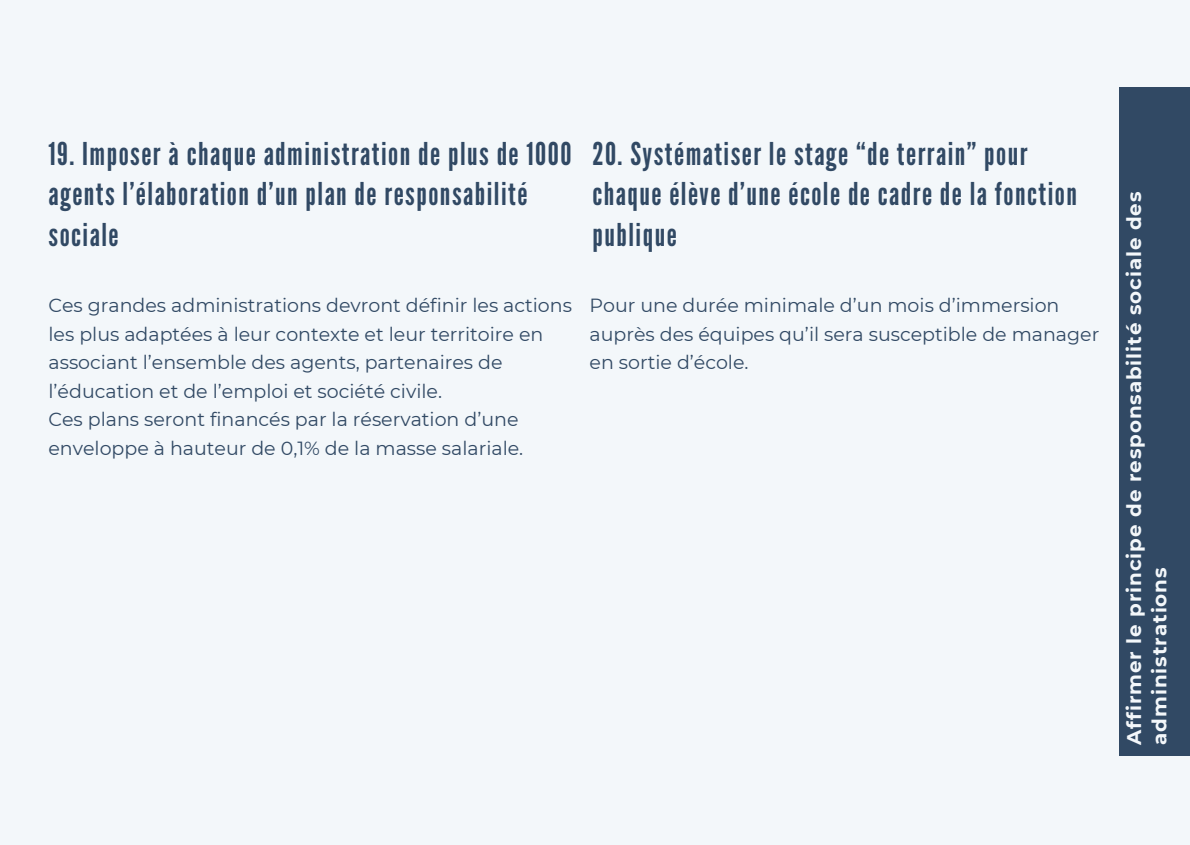
<style>
.page{position:relative;width:1190px;height:845px;background:#fff}
.page>*{position:absolute;margin:0;border:0;box-sizing:border-box;transform-origin:0 0}
.t1{font:31.4px/40.2px "League Gothic";letter-spacing:.045em;color:#314964}
.t2{font:700 19.8px/25.4px "Montserrat";letter-spacing:.045em;color:#f3f7fa}
.t3{font:19px/28.4px "Montserrat";color:#314964}
</style>
<div class="page">
<div style="left:0;top:0;width:1190px;height:844px;background:#f3f7fa"></div>
<div style="left:1120px;top:87px;width:70px;height:669px;background:#314964"></div>
<h1 class="t1" style="left:49px;top:134px;width:525px">19. Imposer à chaque administration de plus de 1000 agents l’élaboration d’un plan de responsabilité sociale</h1>
<h1 class="t1" style="left:592px;top:134px;width:486px">20. Systématiser le stage “de terrain” pour chaque élève d’une école de cadre de la fonction publique</h1>
<p class="t3" style="left:49px;top:291px;width:525px">Ces grandes administrations devront définir les actions les plus adaptées à leur contexte et leur territoire en associant l’ensemble des agents, partenaires de l’éducation et de l’emploi et société civile.<br>Ces plans seront financés par la réservation d’une enveloppe à hauteur de 0,1% de la masse salariale.</p>
<p class="t3" style="left:590px;top:291px;width:511px">Pour une durée minimale d’un mois d’immersion auprès des équipes qu’il sera susceptible de manager en sortie d’école.</p>
<p class="t2" style="left:1121px;top:744px;width:554px;rotate:-90deg">Affirmer le principe de responsabilité sociale des administrations</p>
</div>
